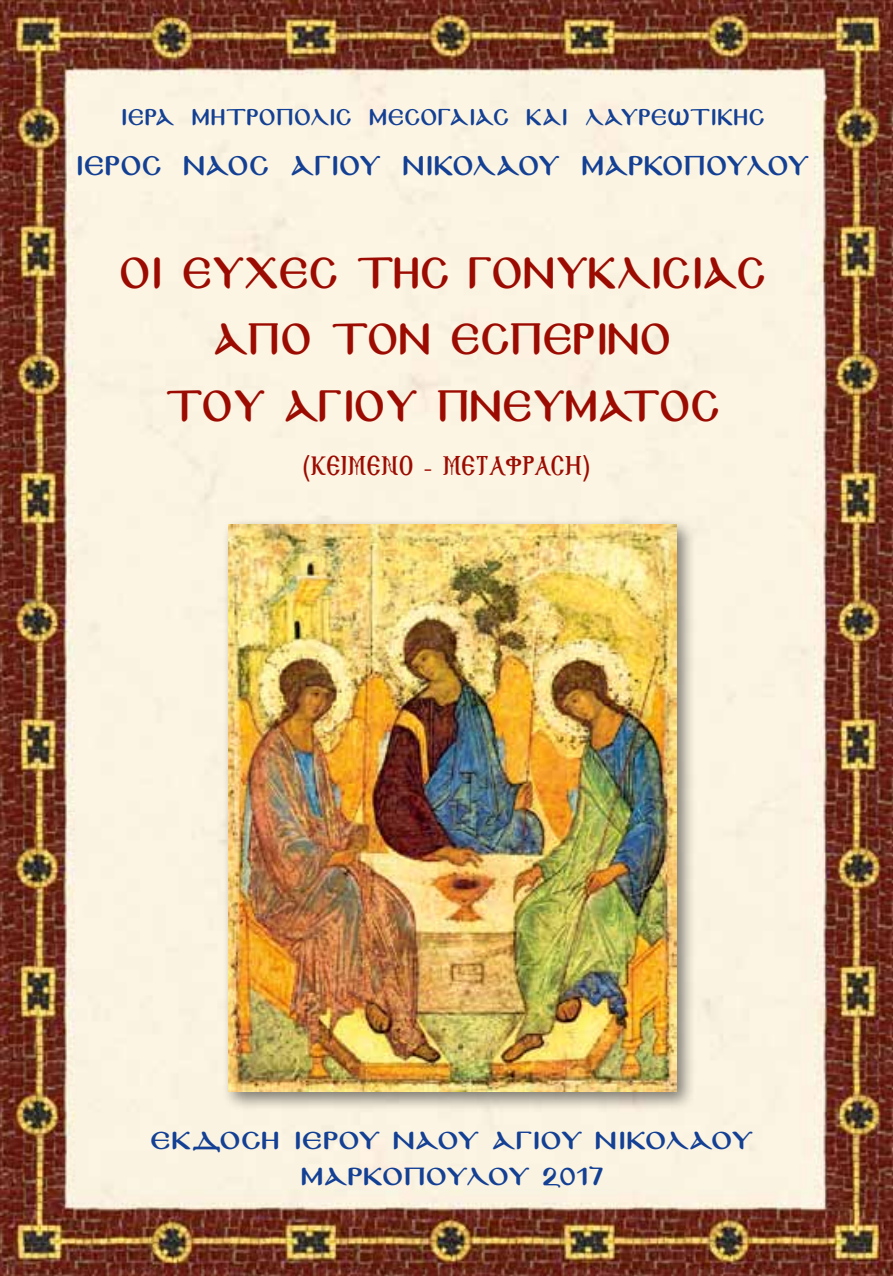
<style>
.page{position:relative;width:893px;height:1276px;background:#fff}
.page>*{position:absolute;margin:0;border:0;box-sizing:border-box;transform-origin:0 0}
.t1{font:37.8px/66.6px "Mg Byzantine UC Pol Normal";color:#9c0b01;text-align:center;scale:.83 1}
.t2{font:700 29.7px "Genesis";color:#9c0b01;scale:.82 1}
.t3{font:23.4px "Mg Byzantine UC Pol Normal";letter-spacing:-.005em;color:#134094;scale:.91 1}
.t4{font:21.38px/36px "Mg Byzantine UC Pol Normal";color:#134094;text-align:center}
.t5{font:19.8px "Mg Byzantine UC Pol Normal";letter-spacing:.02em;color:#134094;scale:.91 1}
</style>
<div class="page">
<img style="left:0;top:0;width:893px;height:1276px">
<div style="left:222px;top:518px;width:475px;height:593px;background:#000;opacity:.5"></div>
<img style="left:229px;top:525px;width:448px;height:566px">
<p class="t5" style="left:121px;top:105px;width:710px">ΙΕΡΑ ΜΗΤΡΟΠΟΛΙΣ ΜΕΣΟΓΑΙΑΣ ΚΑΙ ΛΑΥΡΕΩΤΙΚΗΣ</p>
<p class="t3" style="left:76px;top:151px;width:808px">ΙΕΡΟΣ ΝΑΟΣ ΑΓΙΟΥ ΝΙΚΟΛΑΟΥ ΜΑΡΚΟΠΟΥΛΟΥ</p>
<p class="t1" style="left:121px;top:239px;width:780px">OI ΕΥΧΕΣ ΤΗΣ ΓΟΝΥΚΛΙΣΙΑΣ<br>ΑΠΟ ΤΟΝ ΕΣΠΕΡΙΝΟ<br>ΤΟΥ ΑΓΙΟΥ ΠΝΕΥΜΑΤΟΣ</p>
<p class="t2" style="left:303px;top:449px;width:351px">(ΚΕΙΜΕΝΟ - ΜΕΤΑΦΡΑΣΗ)</p>
<p class="t4" style="left:152px;top:1122px;width:604px">ΕΚΔΟΣΗ ΙΕΡΟΥ ΝΑΟΥ ΑΓΙΟΥ ΝΙΚΟΛΑΟΥ<br>ΜΑΡΚΟΠΟΥΛΟΥ 2017</p>
</div>
